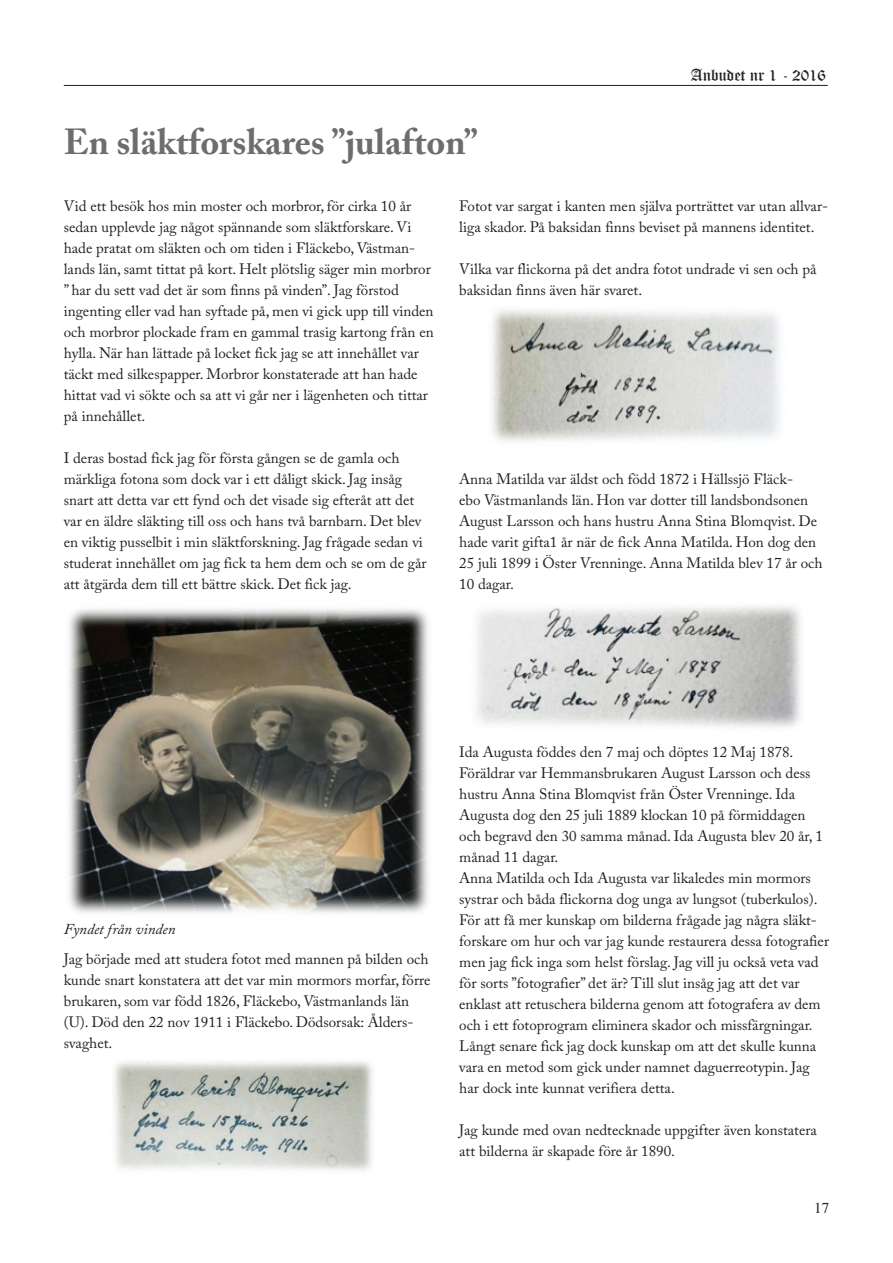
<style>
.page{position:relative;width:893px;height:1263px;background:#fff}
.page>*{position:absolute;margin:0;border:0;box-sizing:border-box;transform-origin:0 0}
.t1{font:700 36px "Adobe Caslon Pro";color:#6c6d70}
.t2{font:16.5px "Old English Text";color:#231f20}
.t3{font:15px/21px "Adobe Caslon Pro";color:#231f20}
.t4{font:italic 15px "Adobe Caslon Pro";color:#231f20}
.t5{font:15px "Times";color:#231f20}
</style>
<div class="page">
<img style="left:68px;top:608px;width:361px;height:306px">
<img style="left:114px;top:1061px;width:259px;height:110px">
<img style="left:491px;top:309px;width:289px;height:133px">
<img style="left:476px;top:606px;width:325px;height:122px">
<hr style="left:64px;top:85px;width:764px;height:1px;background:#231f20">
<h1 class="t1" style="left:64px;top:121px;width:416px">En släktforskares ”julafton”</h1>
<p class="t2" style="left:691px;top:65px;width:137px">Anbudet nr 1 - 2016</p>
<p class="t3" style="left:64px;top:195px;width:371px">Vid ett besök hos min moster och morbror, för cirka 10 år sedan upplevde jag något spännande som släktforskare. Vi hade pratat om släkten och om tiden i Fläckebo, Västman&shy;lands län, samt tittat på kort. Helt plötslig säger min morbror ” har du sett vad det är som finns på vinden”. Jag förstod ingenting eller vad han syftade på, men vi gick upp till vinden och morbror plockade fram en gammal trasig kartong från en hylla. När han lättade på locket fick jag se att innehållet var täckt med silkespapper. Morbror konstaterade att han hade hittat vad vi sökte och sa att vi går ner i lägenheten och tittar på innehållet.</p>
<p class="t3" style="left:64px;top:447px;width:364px">I deras bostad fick jag för första gången se de gamla och märkliga fotona som dock var i ett dåligt skick. Jag insåg snart att detta var ett fynd och det visade sig efteråt att det var en äldre släkting till oss och hans två barnbarn. Det blev en viktig pusselbit i min släktforskning. Jag frågade sedan vi studerat innehållet om jag fick ta hem dem och se om de går att åtgärda dem till ett bättre skick. Det fick jag.</p>
<p class="t3" style="left:459px;top:195px;width:370px">Fotot var sargat i kanten men själva porträttet var utan allvar&shy;liga skador. På baksidan finns beviset på mannens identitet.</p>
<p class="t3" style="left:459px;top:258px;width:359px">Vilka var flickorna på det andra fotot undrade vi sen och på baksidan finns även här svaret.</p>
<p class="t3" style="left:459px;top:468px;width:365px">Anna Matilda var äldst och född 1872 i Hällssjö Fläck-<br>ebo Västmanlands län. Hon var dotter till landsbondsonen August Larsson och hans hustru Anna Stina Blomqvist. De hade varit gifta1 år när de fick Anna Matilda. Hon dog den 25 juli 1899 i Öster Vrenninge. Anna Matilda blev 17 år och 10 dagar.</p>
<p class="t4" style="left:64px;top:920px;width:113px">Fyndet från vinden</p>
<p class="t3" style="left:64px;top:948px;width:368px">Jag började med att studera fotot med mannen på bilden och kunde snart konstatera att det var min mormors morfar, förre brukaren, som var född 1826, Fläckebo, Västmanlands län (U). Död den 22 nov 1911 i Fläckebo. Dödsorsak: Ålders&shy;svaghet.</p>
<p class="t3" style="left:459px;top:741px;width:371px">Ida Augusta föddes den 7 maj och döptes 12 Maj 1878.<br>Föräldrar var Hemmansbrukaren August Larsson och dess hustru Anna Stina Blomqvist från Öster Vrenninge. Ida Augusta dog den 25 juli 1889 klockan 10 på förmiddagen och begravd den 30 samma månad. Ida Augusta blev 20 år, 1 månad 11 dagar.<br>Anna Matilda och Ida Augusta var likaledes min mormors systrar och båda flickorna dog unga av lungsot (tuberkulos).<br>För att få mer kunskap om bilderna frågade jag några släkt&shy;forskare om hur och var jag kunde restaurera dessa fotografier men jag fick inga som helst förslag. Jag vill ju också veta vad för sorts ”fotografier” det är? Till slut insåg jag att det var enklast att retuschera bilderna genom att fotografera av dem och i ett fotoprogram eliminera skador och missfärgningar.<br>Långt senare fick jag dock kunskap om att det skulle kunna vara en metod som gick under namnet daguerreotypin. Jag har dock inte kunnat verifiera detta.</p>
<p class="t3" style="left:459px;top:1119px;width:359px">Jag kunde med ovan nedtecknade uppgifter även konstatera att bilderna är skapade före år 1890.</p>
<p class="t5" style="left:814px;top:1194px;width:16px">17</p>
</div>
